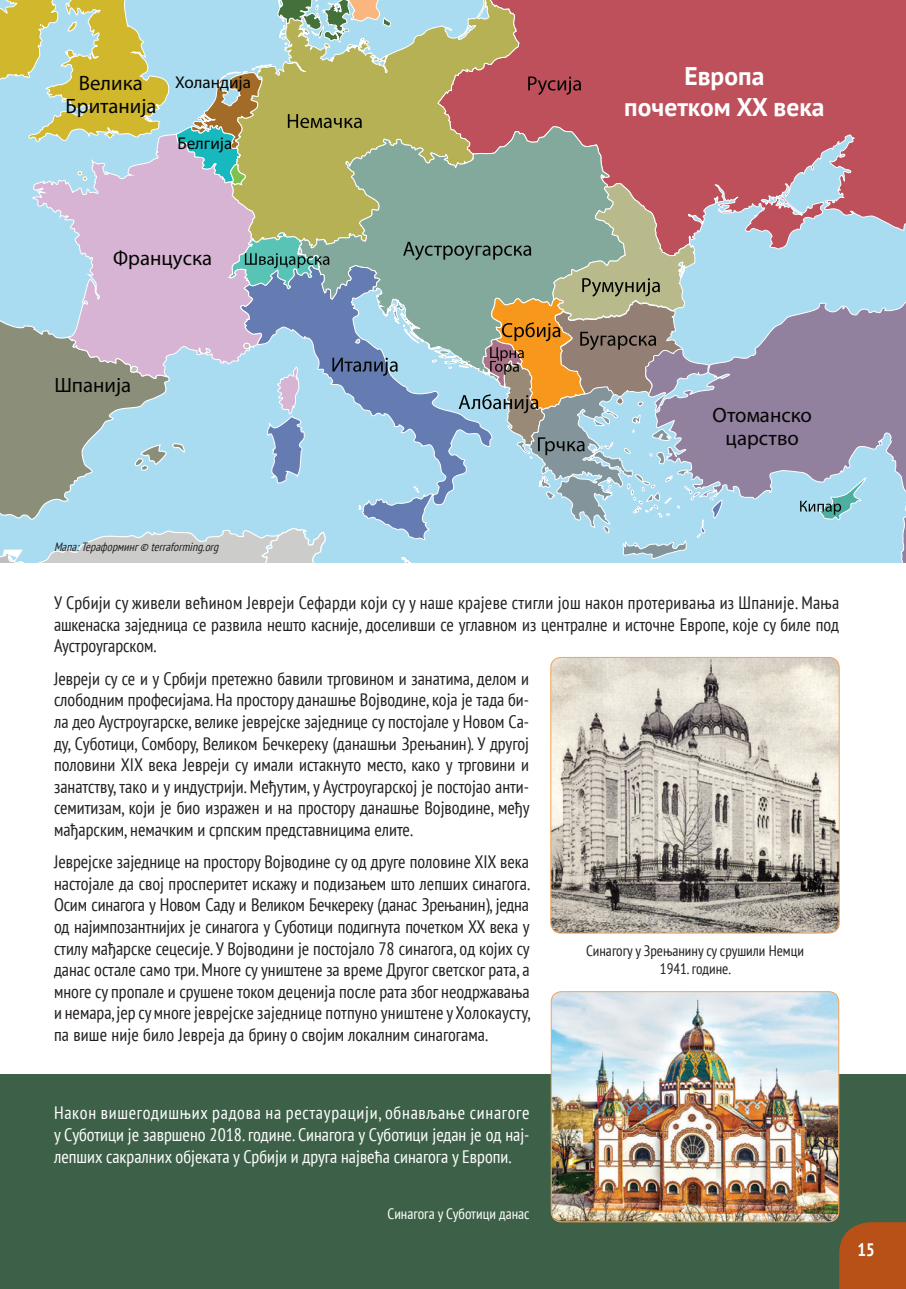
<style>
.page{position:relative;width:906px;height:1289px;background:#fff}
.page>*{position:absolute;margin:0;border:0;box-sizing:border-box;transform-origin:0 0}
.t1{font:700 25.5px/30.6px "PT Sans";color:#fff;text-align:center}
.t2{font:20.85px/22.8px "Myriad Pro";color:#040503;text-align:center}
.t3{font:condensed 18px/21.6px "PT Sans";color:#231f20;text-align:justify}
.t4{font:condensed 18px/21.6px "PT Sans";color:#fff;text-align:justify}
.t5{font:700 condensed 18px "PT Sans";color:#fff}
.t6{font:17.1px "Myriad Pro";color:#040503}
.t7{font:condensed 15px/18px "PT Sans";color:#231f20;text-align:center}
.t8{font:condensed 15px "PT Sans";color:#fff}
.t9{font:italic condensed 12px "PT Sans";color:#231f20}
</style>
<div class="page">
<svg style="left:709px;top:0;width:197px;height:251px;background:#bb6a77"></svg>
<svg style="left:709px;top:251px;width:197px;height:312px;background:#9fafc9"></svg>
<svg style="left:800px;top:477px;width:67px;height:45px;background:#98cad8"></svg>
<svg style="left:0;top:0;width:709px;height:563px;background:#aab1ad"></svg>
<img style="left:551px;top:657px;width:288px;height:276px">
<div style="left:550px;top:657px;width:289px;height:276px;border:1px solid #f4a256;border-radius:10px"></div>
<div style="left:0;top:1074px;width:906px;height:214px;background:#3d6148"></div>
<img style="left:551px;top:991px;width:287px;height:230px">
<div style="left:551px;top:991px;width:288px;height:231px;border:1px solid #f4a256;border-radius:10px"></div>
<div style="left:839px;top:1222px;width:67px;height:66px;background:#b85118"></div>
<p class="t2" style="left:66px;top:72px;width:92px">Велика<br>Британија</p>
<p class="t6" style="left:175px;top:72px;width:77px">Холандија</p>
<h1 class="t1" style="left:624px;top:60px;width:202px">Европа<br>почетком XX века</h1>
<p class="t6" style="left:177px;top:132px;width:56px">Белгија</p>
<p class="t2" style="left:113px;top:246px;width:100px">Француска</p>
<p class="t2" style="left:54px;top:373px;width:78px">Шпанија</p>
<p class="t2" style="left:712px;top:403px;width:101px">Отоманско царство</p>
<p class="t9" style="left:54px;top:538px;width:169px">Мапа:Тераформинг© terraforming.org</p>
<p class="t3" style="left:54px;top:591px;width:786px">У Србији су живели већином Јевреји Сефарди који су у наше крајеве стигли још након протеривања из Шпаније. Мања ашкенаска заједница се развила нешто касније, доселивши се углавном из централне и источне Европе, које су биле под Аустроугарском.</p>
<p class="t3" style="left:54px;top:667px;width:477px">Јевреји су се и у Србији претежно бавили трговином и занатима, делом и слободним професијама. На простору данашње Војводине, која је тада би&shy;ла део Аустроугарске, велике јеврејске заједнице су постојале у Новом Са&shy;ду, Суботици, Сомбору, Великом Бечкереку (данашњи Зрењанин). У другој половини XIX века Јевреји су имали истакнуто место, како у трговини и занатству, тако и у индустрији. Међутим, у Аустроугарској је постојао анти&shy;семитизам, који је био изражен и на простору данашње Војводине, међу мађарским, немачким и српским представницима елите.</p>
<p class="t3" style="left:54px;top:850px;width:478px">Јеврејске заједнице на простору Војводине су од друге половине XIX века настојале да свој просперитет искажу и подизањем што лепших синагога.<br>Осим синагога у Новом Саду и Великом Бечкереку (данас Зрењанин), једна од најимпозантнијих је синагога у Суботици подигнута почетком XX века у стилу мађарске сецесије. У Војводини је постојало 78 синагога, од којих су данас остале само три. Многе су уништене за време Другог светског рата, а многе су пропале и срушене током деценија после рата због неодржавања и немара, јер су многе јеврејске заједнице потпуно уништене у Холокаусту, па више није било Јевреја да брину о својим локалним синагогама.</p>
<p class="t7" style="left:586px;top:941px;width:219px">Синагогу у Зрењанину су срушили Немци<br>1941. године.</p>
<p class="t4" style="left:54px;top:1101px;width:477px">Након вишегодишњих радова на рестаурацији, обнављање синагоге у Суботици је завршено 2018. године. Синагога у Суботици један је од нај&shy;лепших сакралних објеката у Србији и друга највећа синагога у Европи.</p>
<p class="t8" style="left:387px;top:1204px;width:144px">Синагога у Суботици данас</p>
<p class="t5" style="left:857px;top:1237px;width:19px">15</p>
</div>
